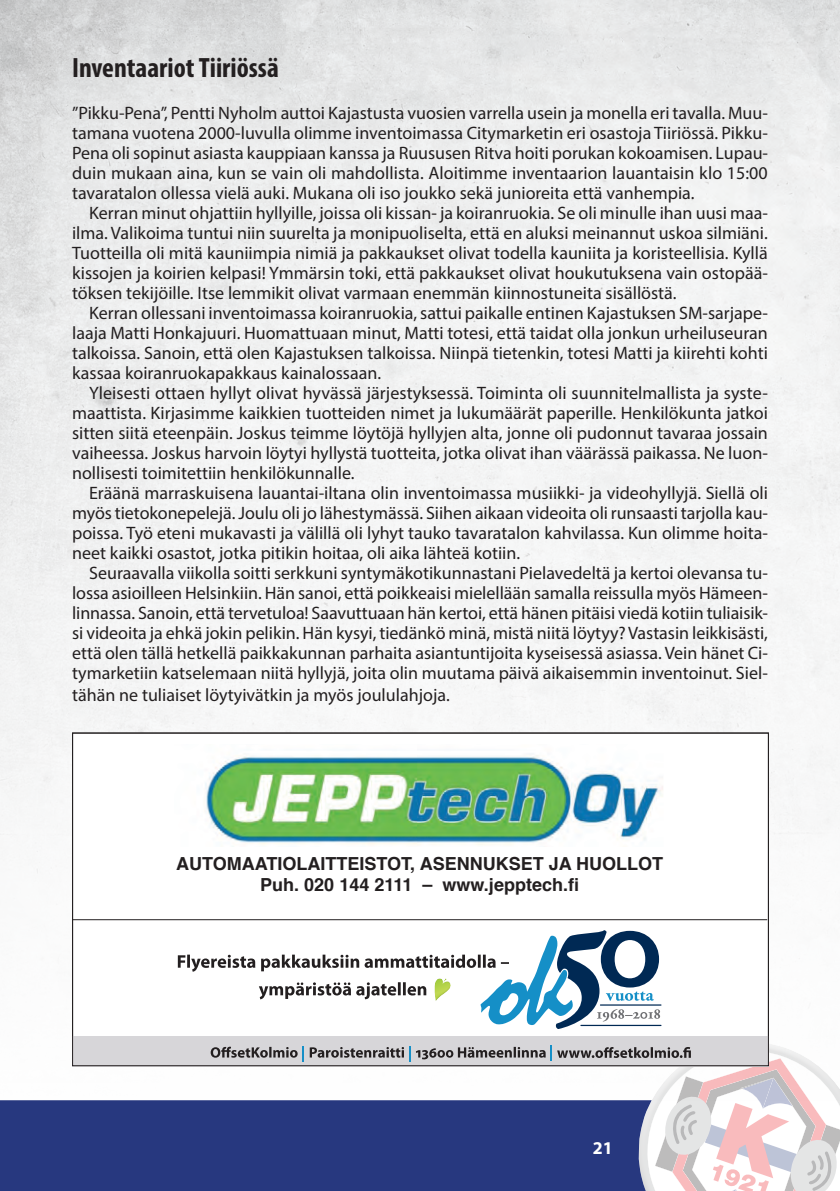
<style>
.page{position:relative;width:840px;height:1191px;background:#fff}
.page>*{position:absolute;margin:0;border:0;box-sizing:border-box;transform-origin:0 0}
.otsikko_uusi{font:700 condensed 28px "Myriad Pro";color:#231f20}
.leipis_sis{font:18px/20px "Myriad Pro";color:#231f20;text-align:justify}
.leipis{font:18px/20px "Myriad Pro";color:#231f20;text-align:justify}
.OTSIKKO{font:700 18px "Helvetica";color:#231f20}
.t1{font:700 18px "Myriad Pro";color:#fff}
</style>
<div class="page">
<div style="left:1px;top:1100px;width:177px;height:91px;background:#27387f"></div>
<svg style="left:0;top:1100px;width:1px;height:91px"></svg>
<img style="left:0;top:0;width:839px;height:930px">
<div style="left:73px;top:733px;width:695px;height:332px;background:#fff"></div>
<img style="left:205px;top:755px;width:458px;height:90px">
<hr style="left:72px;top:919px;width:694px;height:1px;background:#231f20">
<div style="left:72px;top:1036px;width:696px;height:31px;background:#d7d6d9"></div>
<svg style="left:178px;top:930px;width:661px;height:261px"></svg>
<p class="otsikko_uusi" style="left:72px;top:50px;width:208px">Inventaariot Tiiriössä</p>
<p class="leipis" style="left:72px;top:103px;width:697px">”Pikku-Pena”, Pentti Nyholm auttoi Kajastusta vuosien varrella usein ja monella eri tavalla. Muu&shy;tamana vuotena 2000-luvulla olimme inventoimassa Citymarketin eri osastoja Tiiriössä. Pikku-Pena oli sopinut asiasta kauppiaan kanssa ja Ruususen Ritva hoiti porukan kokoamisen. Lupau&shy;duin mukaan aina, kun se vain oli mahdollista. Aloitimme inventaarion lauantaisin klo 15:00 tavaratalon ollessa vielä auki. Mukana oli iso joukko sekä junioreita että vanhempia.</p>
<p class="leipis_sis" style="left:72px;top:203px;width:697px;text-indent:17px">Kerran minut ohjattiin hyllyille, joissa oli kissan- ja koiranruokia. Se oli minulle ihan uusi maa&shy;ilma. Valikoima tuntui niin suurelta ja monipuoliselta, että en aluksi meinannut uskoa silmiäni.<br>Tuotteilla oli mitä kauniimpia nimiä ja pakkaukset olivat todella kauniita ja koristeellisia. Kyllä kissojen ja koirien kelpasi! Ymmärsin toki, että pakkaukset olivat houkutuksena vain ostopää&shy;töksen tekijöille. Itse lemmikit olivat varmaan enemmän kiinnostuneita sisällöstä.</p>
<p class="leipis_sis" style="left:72px;top:303px;width:697px;text-indent:17px">Kerran ollessani inventoimassa koiranruokia, sattui paikalle entinen Kajastuksen SM-sarjape&shy;laaja Matti Honkajuuri. Huomattuaan minut, Matti totesi, että taidat olla jonkun urheiluseuran talkoissa. Sanoin, että olen Kajastuksen talkoissa. Niinpä tietenkin, totesi Matti ja kiirehti kohti kassaa koiranruokapakkaus kainalossaan.</p>
<p class="leipis_sis" style="left:72px;top:383px;width:697px;text-indent:17px">Yleisesti ottaen hyllyt olivat hyvässä järjestyksessä. Toiminta oli suunnitelmallista ja syste&shy;maattista. Kirjasimme kaikkien tuotteiden nimet ja lukumäärät paperille. Henkilökunta jatkoi sitten siitä eteenpäin. Joskus teimme löytöjä hyllyjen alta, jonne oli pudonnut tavaraa jossain vaiheessa. Joskus harvoin löytyi hyllystä tuotteita, jotka olivat ihan väärässä paikassa. Ne luon&shy;nollisesti toimitettiin henkilökunnalle.</p>
<p class="leipis_sis" style="left:72px;top:483px;width:697px;text-indent:17px">Eräänä marraskuisena lauantai-iltana olin inventoimassa musiikki- ja videohyllyjä. Siellä oli myös tietokonepelejä. Joulu oli jo lähestymässä. Siihen aikaan videoita oli runsaasti tarjolla kau&shy;poissa. Työ eteni mukavasti ja välillä oli lyhyt tauko tavaratalon kahvilassa. Kun olimme hoita&shy;neet kaikki osastot, jotka pitikin hoitaa, oli aika lähteä kotiin.</p>
<p class="leipis_sis" style="left:72px;top:563px;width:697px;text-indent:17px">Seuraavalla viikolla soitti serkkuni syntymäkotikunnastani Pielavedeltä ja kertoi olevansa tu&shy;lossa asioilleen Helsinkiin. Hän sanoi, että poikkeaisi mielellään samalla reissulla myös Hämeen&shy;linnassa. Sanoin, että tervetuloa! Saavuttuaan hän kertoi, että hänen pitäisi viedä kotiin tuliaisik&shy;si videoita ja ehkä jokin pelikin. Hän kysyi, tiedänkö minä, mistä niitä löytyy? Vastasin leikkisästi, että olen tällä hetkellä paikkakunnan parhaita asiantuntijoita kyseisessä asiassa. Vein hänet Ci&shy;tymarketiin katselemaan niitä hyllyjä, joita olin muutama päivä aikaisemmin inventoinut. Siel-</p>
<p class="leipis_sis" style="left:72px;top:685px;width:379px">tähän ne tuliaiset löytyivätkin ja myös joululahjoja.</p>
<p class="OTSIKKO" style="left:176px;top:848px;width:488px">AUTOMAATIOLAITTEISTOT, ASENNUKSET JA HUOLLOT</p>
<p class="OTSIKKO" style="left:260px;top:870px;width:320px">Puh. 020 144 2111 – www.jepptech.fi</p>
<p class="t1" style="left:592px;top:1136px;width:21px">21</p>
</div>
